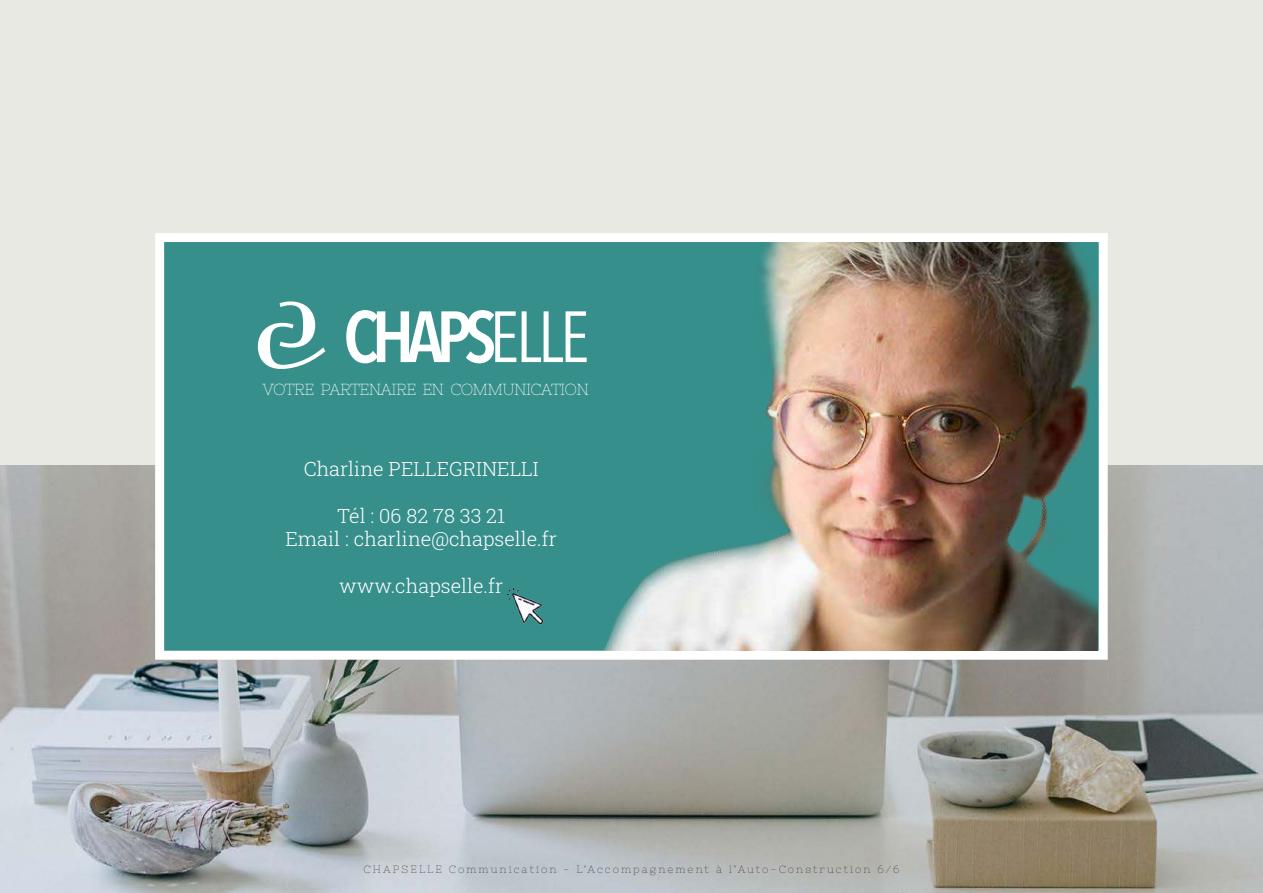
<style>
.page{position:relative;width:1263px;height:893px;background:#e9e9e3}
.page>*{position:absolute;margin:0;border:0;box-sizing:border-box;transform-origin:0 0}
.t1{font:600 71.55px "Avenir Next Condensed";letter-spacing:-.1em;color:#fff}
.t2{font:19.5px/23.4px "Roboto Slab";color:#fff;text-align:center}
.t3{font:16.05px "Nixie One";letter-spacing:-.04em;color:#fff}
.t4{font:10.5px "Nixie One";letter-spacing:.2em;color:#3e3e3f}
.s1{font-weight:400}
</style>
<div class="page">
<img style="left:0;top:465px;width:1263px;height:428px">
<div style="left:155px;top:233px;width:953px;height:427px;background:#368f8b;border:9px solid #fff"></div>
<svg style="left:258px;top:301px;width:67px;height:68px"></svg>
<img style="left:576px;top:242px;width:522px;height:409px">
<img style="left:507px;top:588px;width:37px;height:37px">
<h1 class="t1" style="left:343px;top:275px;width:248px">CHAPS<span class="s1">ELLE</span></h1>
<p class="t3" style="left:262px;top:380px;width:328px">VOTRE PARTENAIRE EN COMMUNICATION</p>
<p class="t2" style="left:304px;top:456px;width:236px">Charline PELLEGRINELLI</p>
<p class="t2" style="left:285px;top:503px;width:273px">Tél : 06 82 78 33 21<br>Email : charline@chapselle.fr</p>
<p class="t2" style="left:339px;top:573px;width:166px">www.chapselle.fr</p>
<p class="t4" style="left:363px;top:863px;width:538px">CHAPSELLE Communication - L’Accompagnement à l’Auto-Construction 6/6</p>
</div>
